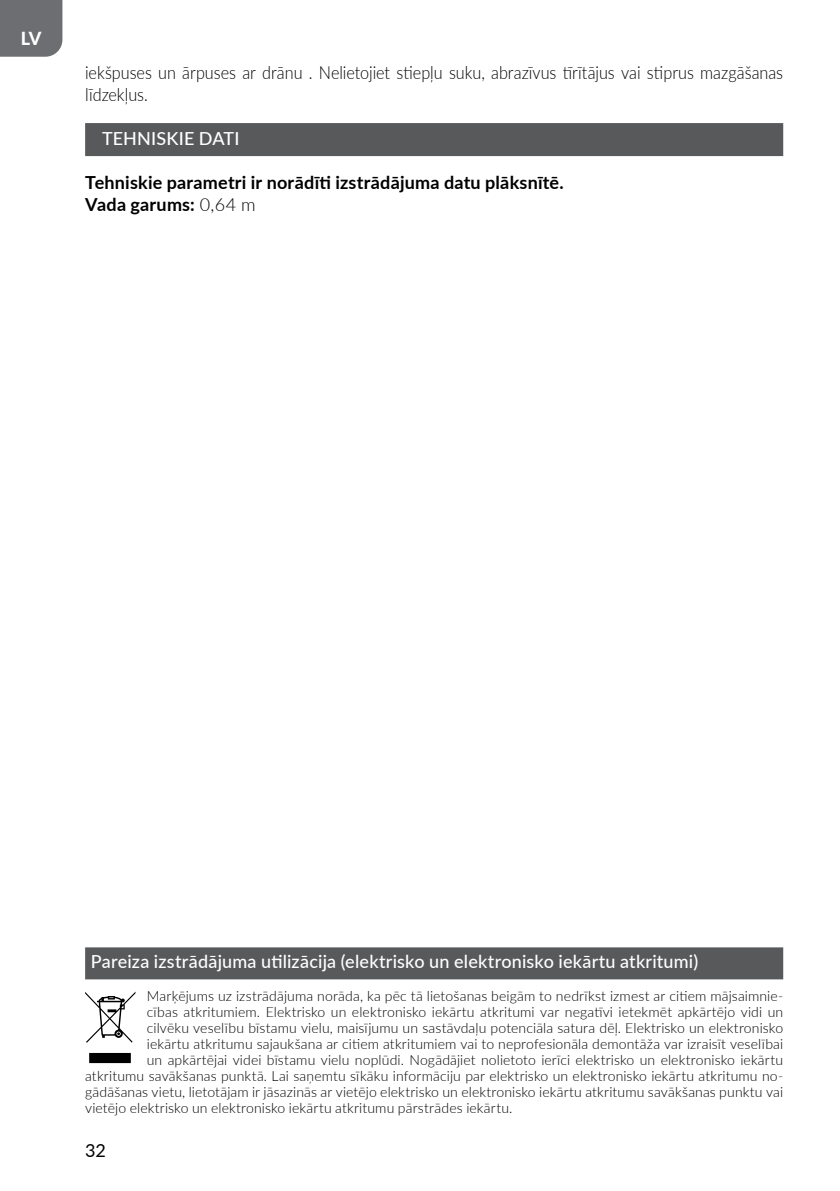
<style>
.page{position:relative;width:840px;height:1191px;background:#fff}
.page>*{position:absolute;margin:0;border:0;box-sizing:border-box;transform-origin:0 0}
.t1{font:300 18px/22px "Lato";color:#000;scale:.9 1}
.t2{font:500 18px "Lato";letter-spacing:.01em;color:#fff}
.t3{font:700 18px/22px "Lato";letter-spacing:.01em;color:#000}
.t4{font:18px "Lato";color:#000}
.t5{font:800 18px "Lato";color:#fff}
.t6{font:300 14px "Lato";letter-spacing:.01em;color:#000}
.s1{font-weight:300}
</style>
<div class="page">
<div style="left:0;top:0;width:62px;height:57px;background:#6d6e71"></div>
<div style="left:85px;top:123px;width:697px;height:33px;background:#58595b"></div>
<div style="left:85px;top:947px;width:697px;height:32px;background:#58595b"></div>
<svg style="left:85px;top:992px;width:50px;height:71px"></svg>
<p class="t5" style="left:21px;top:25px;width:22px">LV</p>
<p class="t1" style="left:85px;top:61px;width:776px">iekšpuses un ārpuses ar drānu . Nelietojiet stiepļu suku, abrazīvus tīrītājus vai stiprus mazgāšanas līdzekļus.</p>
<p class="t2" style="left:102px;top:125px;width:139px">TEHNISKIE DATI</p>
<p class="t3" style="left:85px;top:170px;width:480px">Tehniskie parametri ir norādīti izstrādājuma datu plāksnītē.<br>Vada garums: <span class="s1">0,64 m</span></p>
<p class="t2" style="left:91px;top:948px;width:608px">Pareiza izstrādājuma utilizācija (elektrisko un elektronisko iekārtu atkritumi)</p>
<p class="t6" style="left:147px;top:986px;width:637px">Marķējums uz izstrādājuma norāda, ka pēc tā lietošanas beigām to nedrīkst izmest ar citiem mājsaimnie-</p>
<p class="t6" style="left:147px;top:1002px;width:637px">cības atkritumiem. Elektrisko un elektronisko iekārtu atkritumi var negatīvi ietekmēt apkārtējo vidi un</p>
<p class="t6" style="left:147px;top:1018px;width:637px">cilvēku veselību bīstamu vielu, maisījumu un sastāvdaļu potenciāla satura dēļ. Elektrisko un elektronisko</p>
<p class="t6" style="left:147px;top:1034px;width:637px">iekārtu atkritumu sajaukšana ar citiem atkritumiem vai to neprofesionāla demontāža var izraisīt veselībai</p>
<p class="t6" style="left:147px;top:1050px;width:637px">un apkārtējai videi bīstamu vielu noplūdi. Nogādājiet nolietoto ierīci elektrisko un elektronisko iekārtu</p>
<p class="t6" style="left:85px;top:1066px;width:699px">atkritumu savākšanas punktā. Lai saņemtu sīkāku informāciju par elektrisko un elektronisko iekārtu atkritumu no-</p>
<p class="t6" style="left:85px;top:1082px;width:699px">gādāšanas vietu, lietotājam ir jāsazinās ar vietējo elektrisko un elektronisko iekārtu atkritumu savākšanas punktu vai</p>
<p class="t6" style="left:85px;top:1098px;width:428px">vietējo elektrisko un elektronisko iekārtu atkritumu pārstrādes iekārtu.</p>
<p class="t4" style="left:85px;top:1137px;width:22px">32</p>
</div>
